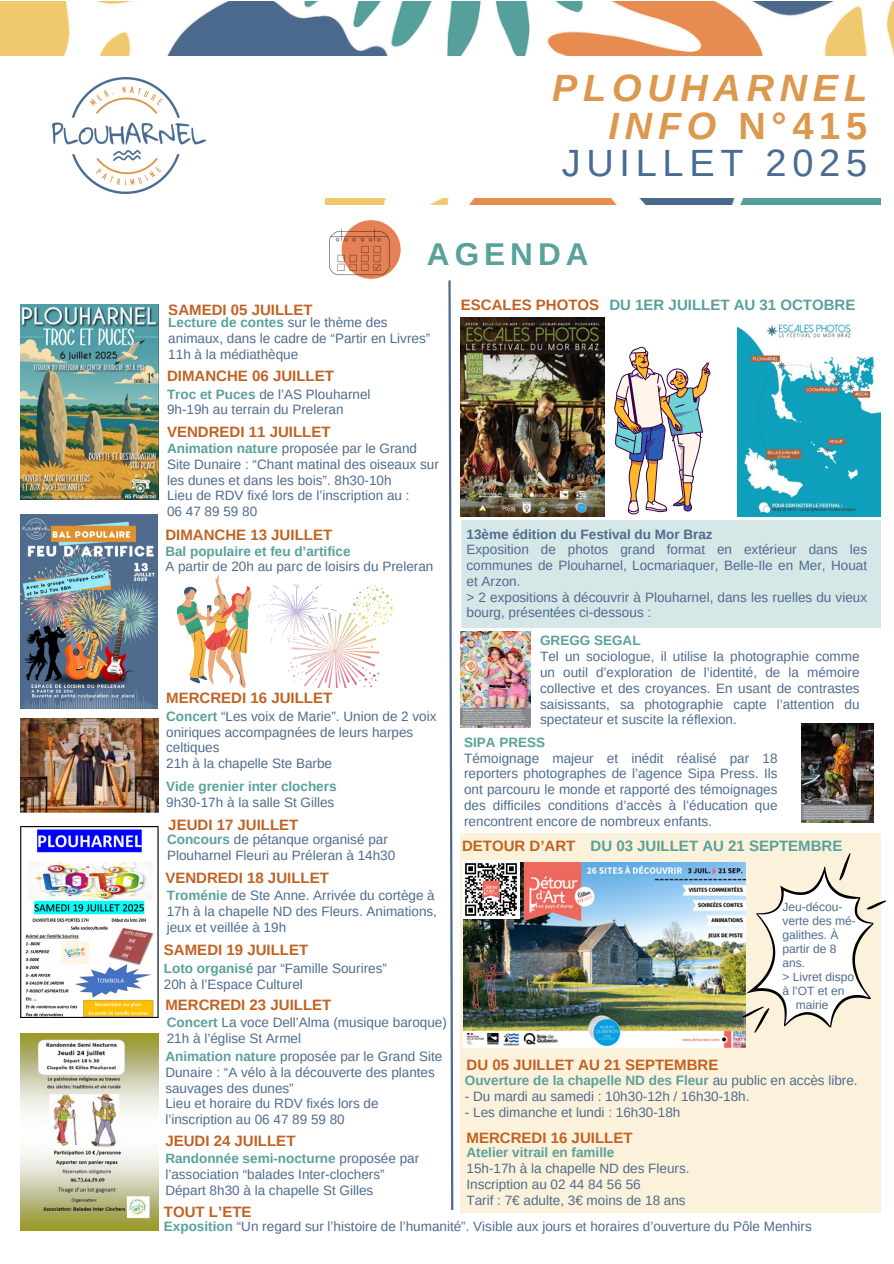
<style>
.page{position:relative;width:894px;height:1264px;background:#fff}
.page>*{position:absolute;margin:0;border:0;box-sizing:border-box;transform-origin:0 0}
.t1{font:italic 700 37.95px/37.2px "Arimo";letter-spacing:.15em;color:#dc984d;text-align:right}
.t2{font:700 31.5px "Arimo";letter-spacing:.16em;color:#59a19b}
.t3{font:700 15px "Arimo";color:#c16223}
.t4{font:700 15px "Arimo";color:#59a19b}
.t5{font:13.5px/15.8px "Arimo";color:#4f6c8e}
.t6{font:700 13.5px/15.8px "Arimo";color:#59a19b}
.t7{font:12px "Arimo";color:#4f6c8e}
.s1{font-style:normal}
.s2{font-weight:400;font-style:normal;color:#486c92}
.s3{font-weight:700;color:#59a19b}
.s4{font-weight:400;color:#4f6c8e}
.s5{font-weight:700}
.s6{color:#4b7299}
</style>
<div class="page">
<img style="left:52px;top:78px;width:154px;height:116px">
<img style="left:0;top:1px;width:893px;height:54px">
<img style="left:325px;top:199px;width:555px;height:5px">
<img style="left:329px;top:220px;width:72px;height:59px">
<svg style="left:448px;top:280px;width:6px;height:930px"></svg>
<img style="left:21px;top:305px;width:137px;height:194px">
<img style="left:21px;top:1033px;width:137px;height:197px">
<img style="left:21px;top:718px;width:137px;height:94px">
<img style="left:460px;top:318px;width:144px;height:198px">
<img style="left:737px;top:324px;width:142px;height:192px">
<img style="left:460px;top:632px;width:70px;height:95px">
<img style="left:801px;top:724px;width:72px;height:99px">
<div style="left:461px;top:520px;width:419px;height:107px;background:#d5e7e6"></div>
<img style="left:20px;top:514px;width:138px;height:194px">
<div style="left:460px;top:833px;width:420px;height:379px;background:#fcf1da"></div>
<img style="left:463px;top:862px;width:282px;height:185px">
<svg style="left:741px;top:852px;width:145px;height:182px"></svg>
<svg style="left:614px;top:346px;width:96px;height:168px"></svg>
<svg style="left:177px;top:575px;width:74px;height:113px"></svg>
<img style="left:25px;top:829px;width:129px;height:186px">
<img style="left:258px;top:584px;width:135px;height:104px">
<img style="left:462px;top:860px;width:57px;height:58px">
<p class="t1" style="left:552px;top:70px;width:316px">PLOUHARNEL<br>INFO <span class="s1">N°415<br></span><span class="s2">JUILLET 2025</span></p>
<h3 class="t2" style="left:427px;top:236px;width:163px">AGENDA</h3>
<h4 class="t3" style="left:460px;top:296px;width:140px">ESCALES PHOTOS</h4>
<h3 class="t4" style="left:609px;top:296px;width:247px">DU 1ER JUILLET AU 31 OCTOBRE</h3>
<p class="t3" style="left:168px;top:302px;width:146px">SAMEDI 05 JUILLET</p>
<p class="t5" style="left:168px;top:315px;width:263px"><span class="s3">Lecture de contes</span> sur le thème des animaux, dans le cadre de “Partir en Livres”<br>11h à la médiathèque</p>
<h4 class="t3" style="left:167px;top:368px;width:168px">DIMANCHE 06 JUILLET</h4>
<p class="t5" style="left:167px;top:386px;width:205px"><span class="s3">Troc et Puces</span> de l’AS Plouharnel<br>9h-19h au terrain du Preleran</p>
<h4 class="t3" style="left:167px;top:423px;width:165px">VENDREDI 11 JUILLET</h4>
<p class="t5" style="left:167px;top:440px;width:273px"><span class="s3">Animation nature</span> proposée par le Grand Site Dunaire : “Chant matinal des oiseaux sur les dunes et dans les bois”. 8h30-10h<br>Lieu de RDV fixé lors de l’inscription au :<br>06 47 89 59 80</p>
<h4 class="t3" style="left:165px;top:526px;width:168px">DIMANCHE 13 JUILLET</h4>
<p class="t5" style="left:165px;top:543px;width:269px"><span class="s3">Bal populaire et feu d’artifice<br></span>A partir de 20h au parc de loisirs du Preleran</p>
<p class="t3" style="left:166px;top:689px;width:167px">MERCREDI 16 JUILLET</p>
<p class="t5" style="left:166px;top:708px;width:272px"><span class="s3">Concert</span> “Les voix de Marie”. Union de 2 voix oniriques accompagnées de leurs harpes celtiques<br>21h à la chapelle Ste Barbe</p>
<h4 class="t6" style="left:166px;top:778px;width:172px">Vide grenier inter clochers<br><span class="s4">9h30-17h à la salle St Gilles</span></h4>
<h4 class="t3" style="left:168px;top:816px;width:132px">JEUDI 17 JUILLET</h4>
<h3 class="t5" style="left:167px;top:831px;width:230px"><span class="s3">Concours</span> de pétanque organisé par<br>Plouharnel Fleuri au Préleran à 14h30</h3>
<h3 class="t3" style="left:165px;top:869px;width:165px">VENDREDI 18 JUILLET</h3>
<h4 class="t5" style="left:167px;top:887px;width:272px"><span class="s3">Troménie</span> de Ste Anne. Arrivée du cortège à<br>17h à la chapelle ND des Fleurs. Animations, jeux et veillée à 19h</h4>
<p class="t3" style="left:164px;top:941px;width:146px">SAMEDI 19 JUILLET</p>
<p class="t5" style="left:164px;top:960px;width:224px"><span class="s3">Loto organisé</span> par “Famille Sourires”<br>20h à l’Espace Culturel</p>
<h3 class="t3" style="left:165px;top:996px;width:167px">MERCREDI 23 JUILLET</h3>
<h4 class="t5" style="left:167px;top:1014px;width:281px"><span class="s3">Concert</span> La voce Dell’Alma (musique baroque)<br>21h à l’église St Armel</h4>
<h3 class="t5" style="left:165px;top:1048px;width:278px"><span class="s3">Animation nature</span> proposée par le Grand Site Dunaire : “A vélo à la découverte des plantes sauvages des dunes”<br>Lieu et horaire du RDV fixés lors de l’inscription au 06 47 89 59 80</h3>
<h4 class="t3" style="left:165px;top:1132px;width:132px">JEUDI 24 JUILLET</h4>
<h3 class="t5" style="left:165px;top:1150px;width:255px"><span class="s3">Randonnée semi-nocturne</span> proposée par l’association “balades Inter-clochers”<br>Départ 8h30 à la chapelle St Gilles</h3>
<h4 class="t3" style="left:164px;top:1203px;width:89px">TOUT L’ETE</h4>
<h4 class="t5" style="left:466px;top:526px;width:402px"><span class="s5">13ème édition du Festival du Mor Braz<br></span>Exposition de photos grand format en extérieur dans les communes de Plouharnel, Locmariaquer, Belle-Ile en Mer, Houat et Arzon.</h4>
<p class="t5" style="left:466px;top:589px;width:402px">&gt; 2 expositions à découvrir à Plouharnel, dans les ruelles du vieux bourg, présentées ci-dessous :</p>
<p class="t5" style="left:540px;top:633px;width:321px"><span class="s3">GREGG SEGAL<br></span>Tel un sociologue, il utilise la photographie comme un outil d’exploration de l’identité, de la mémoire collective et des croyances. En usant de contrastes saisissants, sa photographie capte l’attention du spectateur et suscite la réflexion.</p>
<p class="t5" style="left:464px;top:734px;width:315px"><span class="s3">SIPA PRESS<br></span>Témoignage majeur et inédit réalisé par 18 reporters photographes de l’agence Sipa Press. Ils ont parcouru le monde et rapporté des témoignages des difficiles conditions d’accès à l’éducation que rencontrent encore de nombreux enfants.</p>
<p class="t3" style="left:462px;top:837px;width:115px">DETOUR D’ART</p>
<h3 class="t4" style="left:590px;top:837px;width:253px">DU 03 JUILLET AU 21 SEPTEMBRE</h3>
<h4 class="t3" style="left:466px;top:1056px;width:253px">DU 05 JUILLET AU 21 SEPTEMBRE</h4>
<h4 class="t7" style="left:782px;top:900px;width:62px">Jeu-décou-</h4>
<p class="t7" style="left:782px;top:914px;width:75px">verte des mé-</p>
<h3 class="t7" style="left:782px;top:928px;width:58px">galithes. À</h3>
<h4 class="t7" style="left:782px;top:942px;width:56px">partir de 8</h4>
<p class="t7" style="left:782px;top:956px;width:24px">ans.</p>
<p class="t7" style="left:782px;top:970px;width:73px">&gt; Livret dispo</p>
<p class="t7" style="left:782px;top:984px;width:63px">à l’OT et en</p>
<p class="t7" style="left:795px;top:998px;width:34px">mairie</p>
<h3 class="t6" style="left:465px;top:1072px;width:394px">Ouverture de la chapelle ND des Fleur <span class="s4">au public en accès libre.</span></h3>
<h3 class="t5" style="left:465px;top:1088px;width:286px">- Du mardi au samedi : 10h30-12h / 16h30-18h.</h3>
<h3 class="t5" style="left:465px;top:1104px;width:217px"><span class="s6">-</span> Les dimanche et lundi : 16h30-18h</h3>
<p class="t5" style="left:466px;top:1144px;width:224px"><span class="s3">Atelier vitrail en famille<br></span>15h-17h à la chapelle ND des Fleurs.<br>Inscription au 02 44 84 56 56<br>Tarif : 7€ adulte, 3€ moins de 18 ans</p>
<h3 class="t3" style="left:466px;top:1129px;width:167px">MERCREDI 16 JUILLET</h3>
<h3 class="t5" style="left:164px;top:1217px;width:649px"><span class="s3">Exposition</span> “Un regard sur l’histoire de l’humanité”. Visible aux jours et horaires d’ouverture du Pôle Menhirs</h3>
</div>
